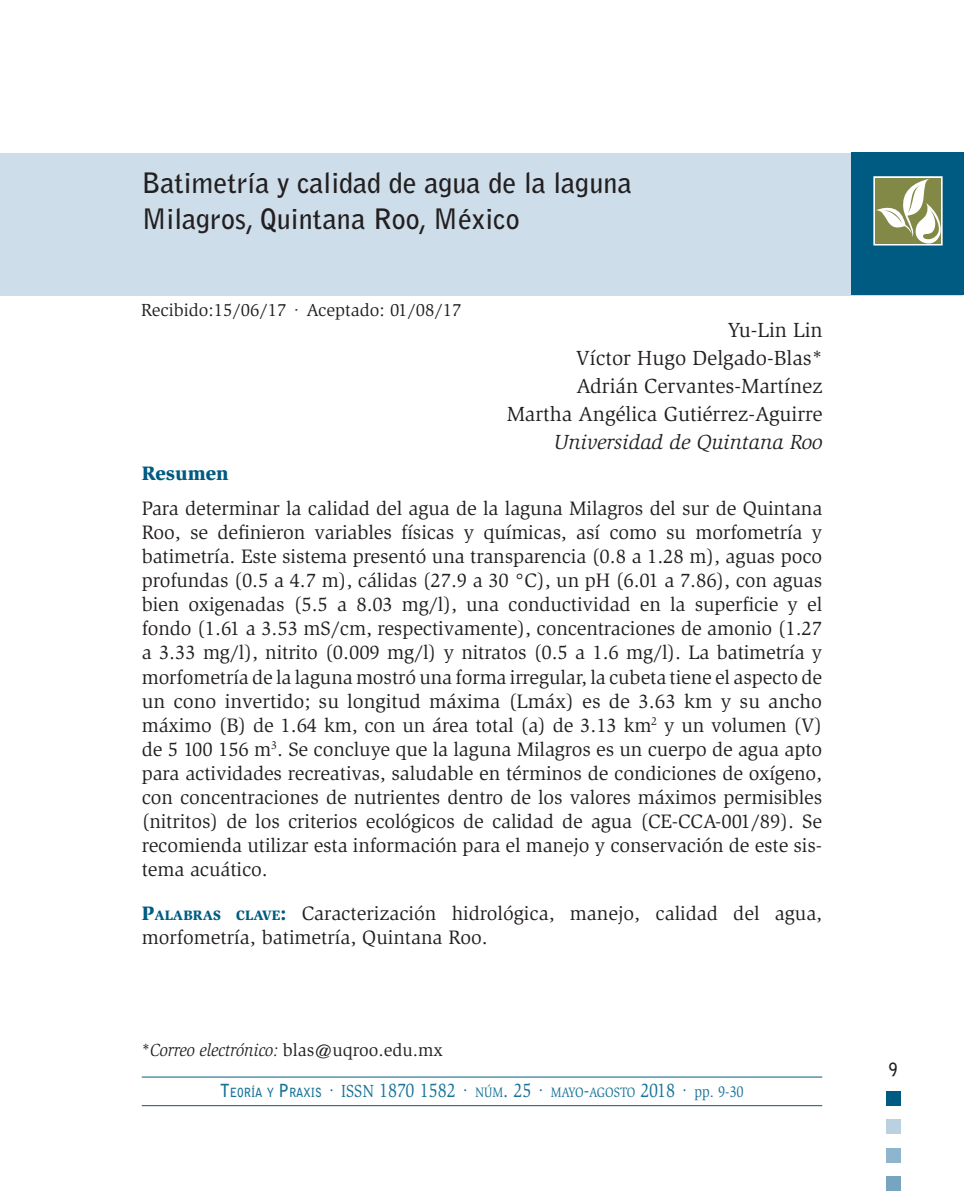
<style>
.page{position:relative;width:964px;height:1191px;background:#fff}
.page>*{position:absolute;margin:0;border:0;box-sizing:border-box;transform-origin:0 0}
.t1{font:700 28px/36px "Bell Gothic Std";color:#231f20}
.t2{font:21px/28px "Slimbach";color:#231f20;text-align:right}
.t3{font:italic 21px "Slimbach";color:#231f20}
.t4{font:20px/24px "Slimbach";color:#231f20;text-align:justify}
.t5{font:20px "Slimbach";color:#177398;scale:.87 1}
.t6{font:900 20px "Slimbach";color:#005b82}
.t7{font:18px "Slimbach";color:#231f20;scale:.9 1}
.t8{font:18px "Slimbach";color:#231f20}
.t9{font:700 18px "Bell Gothic Std";color:#231f20;scale:.87 1}
.s1{font-weight:900;color:#005b82}
.s2{font-weight:900;font-size:14px;color:#005b82}
.s3{font-style:italic}
.s4{font-family:"Bell Gothic Std";font-weight:700;font-size:18px}
.s5{font-family:"Bell Gothic Std";font-weight:700;font-size:12.6px}
.s6{font-size:18px}
.s7{font-size:14px}
.s8{font-size:16px}
</style>
<div class="page">
<div style="left:886px;top:1091px;width:15px;height:14px;background:#005b82"></div>
<div style="left:886px;top:1176px;width:15px;height:15px;background:#76a4c1"></div>
<div style="left:886px;top:1119px;width:15px;height:15px;background:#bad1e0"></div>
<div style="left:886px;top:1148px;width:15px;height:14px;background:#8fb4cd"></div>
<div style="left:0;top:153px;width:963px;height:142px;background:#cddde9"></div>
<div style="left:851px;top:153px;width:113px;height:142px;background:#005b82"></div>
<div style="left:873px;top:176px;width:69px;height:69px;border:2px solid #fff"></div>
<svg style="left:875px;top:179px;width:68px;height:66px"></svg>
<hr style="left:142px;top:1076px;width:680px;height:1px;background:#005b82">
<hr style="left:142px;top:1105px;width:680px;height:1px;background:#005b82">
<h1 class="t1" style="left:142px;top:165px;width:492px">Batimetría y calidad de agua de la laguna<br>Milagros, Quintana Roo, México</h1>
<p class="t8" style="left:141px;top:299px;width:322px">Recibido:15/06/17 · Aceptado: 01/08/17</p>
<p class="t2" style="left:507px;top:316px;width:317px">Yu-Lin Lin<br>Víctor Hugo Delgado-Blas*<br>Adrián Cervantes-Martínez<br>Martha Angélica Gutiérrez-Aguirre</p>
<p class="t3" style="left:554px;top:430px;width:270px">Universidad de Quintana Roo</p>
<p class="t6" style="left:142px;top:461px;width:89px">Resumen</p>
<p class="t4" style="left:142px;top:497px;width:682px">Para determinar la calidad del agua de la laguna Milagros del sur de Quintana Roo, se definieron variables físicas y químicas, así como su morfometría y batimetría. Este sistema presentó una transparencia (0.8 a 1.28 m), aguas poco profundas (0.5 a 4.7 m), cálidas (27.9 a 30 °C), un pH (6.01 a 7.86), con aguas bien oxigenadas (5.5 a 8.03 mg/l), una conductividad en la superficie y el fondo (1.61 a 3.53 mS/cm, respectivamente), concentraciones de amonio (1.27 a 3.33 mg/l), nitrito (0.009 mg/l) y nitratos (0.5 a 1.6 mg/l). La batimetría y morfometría de la laguna mostró una forma irregular, la cubeta tiene el aspecto de un cono invertido; su longitud máxima (Lmáx) es de 3.63 km y su ancho máximo (B) de 1.64 km, con un área total (a) de 3.13 km<sup>2</sup> y un volumen (V) de 5 100 156 m<sup>3</sup>. Se concluye que la laguna Milagros es un cuerpo de agua apto para actividades recreativas, saludable en términos de condiciones de oxígeno, con concentraciones de nutrientes dentro de los valores máximos permisibles (nitritos) de los criterios ecológicos de calidad de agua (CE-CCA-001/89). Se recomienda utilizar esta información para el manejo y conservación de este sis&shy;tema acuático.</p>
<p class="t4" style="left:142px;top:901px;width:682px"><span class="s1">P</span><span class="s2">ALABRAS CLAVE</span><span class="s1">:</span> Caracterización hidrológica, manejo, calidad del agua, morfometría, batimetría, Quintana Roo.</p>
<p class="t7" style="left:142px;top:1039px;width:336px">*<span class="s3">Correo electrónico:</span> blas@uqroo.edu.mx</p>
<p class="t5" style="left:220px;top:1078px;width:603px"><span class="s4">T</span><span class="s5">EORÍA Y</span> <span class="s4">P</span><span class="s5">RAXIS</span> · <span class="s6">ISSN</span> 1870 1582 · <span class="s7">NÚM</span>. 25 · <span class="s7">MAYO</span>-<span class="s7">AGOSTO</span> 2018 · <span class="s8">pp. 9-30</span></p>
<p class="t9" style="left:889px;top:1058px;width:12px">9</p>
</div>
